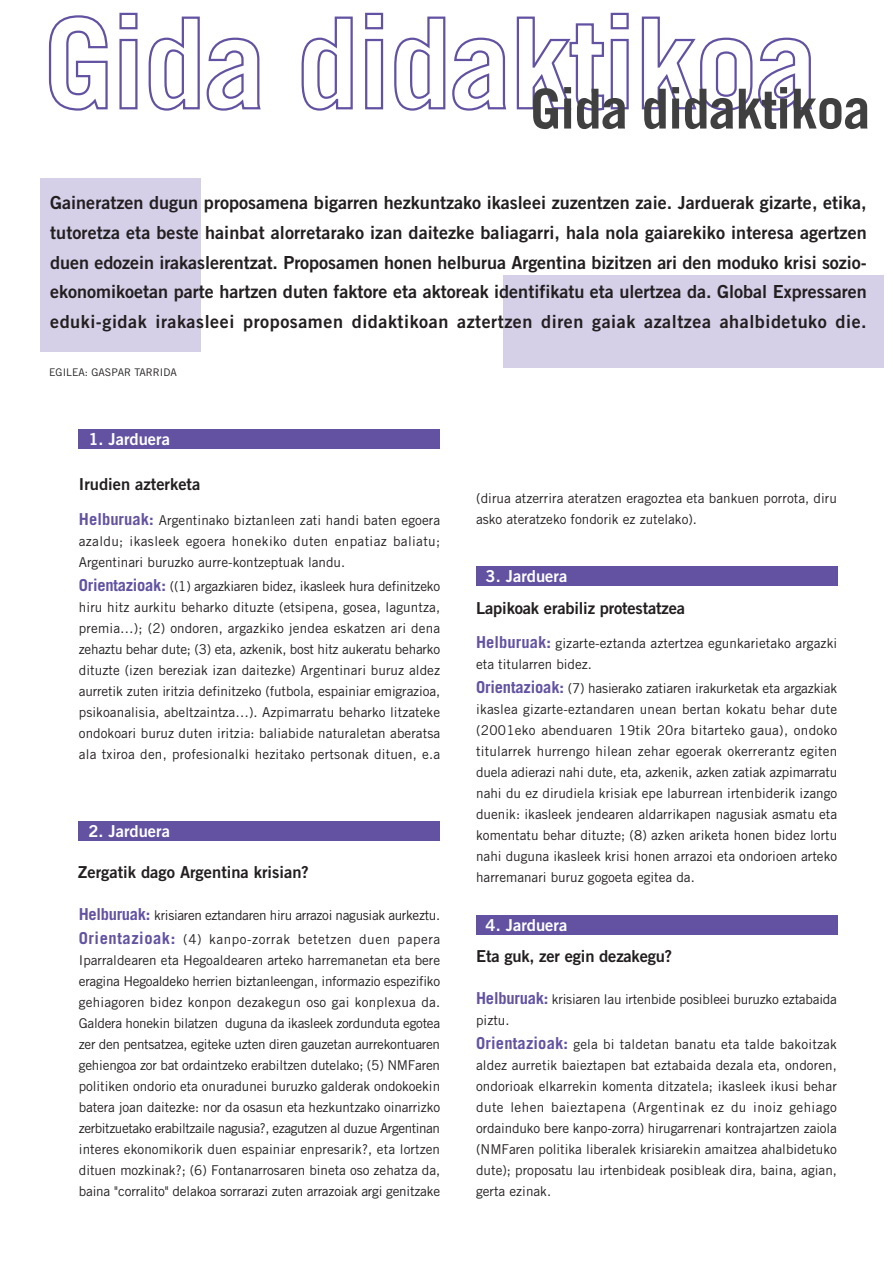
<style>
.page{position:relative;width:893px;height:1263px;background:#fff}
.page>*{position:absolute;margin:0;border:0;box-sizing:border-box;transform-origin:0 0}
.t1{font:700 55.2px "Trade Gothic";letter-spacing:-.02em;color:#404041}
.t2{font:18px/29.5px "Trade Gothic Bold Two";letter-spacing:.03em;color:#231f20;text-align:justify}
.t3{font:16.5px "Trade Gothic Bold Two";letter-spacing:-.01em;color:#231f20}
.t4{font:16.5px "Trade Gothic Bold Two";color:#fff}
.t5{font:13.5px/21px "Trade Gothic";color:#231f20;text-align:justify}
.t6{font:13.5px/24px "Trade Gothic";letter-spacing:-.025em;color:#231f20}
.t7{font:10.5px "Trade Gothic";color:#231f20}
.s1{font-weight:700;font-size:16.5px;color:#6352a2}
</style>
<div class="page">
<div style="left:40px;top:178px;width:160px;height:174px;background:#d5d0e8"></div>
<div style="left:503px;top:275px;width:380px;height:92px;background:#d5d0e8"></div>
<div style="left:79px;top:821px;width:361px;height:20px;background:#6352a2"></div>
<div style="left:79px;top:430px;width:361px;height:19px;background:#6352a2"></div>
<div style="left:476px;top:566px;width:361px;height:20px;background:#6352a2"></div>
<div style="left:476px;top:915px;width:361px;height:19px;background:#6352a2"></div>
<svg style="left:48px;top:12px;width:764px;height:99px"></svg>
<h1 class="t1" style="left:530px;top:89px;width:342px">Gida didaktikoa</h1>
<p class="t2" style="left:50px;top:190px;width:818px">Gaineratzen dugun proposamena bigarren hezkuntzako ikasleei zuzentzen zaie. Jarduerak gizarte, etika, tutoretza eta beste hainbat alorretarako izan daitezke baliagarri, hala nola gaiarekiko interesa agertzen duen edozein irakaslerentzat. Proposamen honen helburua Argentina bizitzen ari den moduko krisi sozio&shy;ekonomikoetan parte hartzen duten faktore eta aktoreak identifikatu eta ulertzea da. Global Expressaren eduki-gidak irakasleei proposamen didaktikoan aztertzen diren gaiak azaltzea ahalbidetuko die.</p>
<p class="t7" style="left:49px;top:368px;width:129px">EGILEA: GASPAR TARRIDA</p>
<p class="t4" style="left:88px;top:433px;width:83px">1. Jarduera</p>
<p class="t3" style="left:79px;top:478px;width:123px">Irudien azterketa</p>
<p class="t5" style="left:79px;top:511px;width:363px"><span class="s1">Helburuak:</span> Argentinako biztanleen zati handi baten egoera azaldu; ikasleek egoera honekiko duten enpatiaz baliatu; Argentinari buruzko aurre-kontzeptuak landu.</p>
<p class="t5" style="left:79px;top:577px;width:363px"><span class="s1">Orientazioak:</span> ((1) argazkiaren bidez, ikasleek hura definitzeko hiru hitz aurkitu beharko dituzte (etsipena, gosea, laguntza, premia…); (2) ondoren, argazkiko jendea eskatzen ari dena zehaztu behar dute; (3) eta, azkenik, bost hitz aukeratu beharko dituzte (izen bereziak izan daitezke) Argentinari buruz aldez aurretik zuten iritzia definitzeko (futbola, espainiar emigrazioa, psikoanalisia, abeltzaintza…). Azpimarratu beharko litzateke ondokoari buruz duten iritzia: baliabide naturaletan aberatsa ala txiroa den, profesionalki hezitako pertsonak dituen, e.a</p>
<p class="t4" style="left:88px;top:825px;width:83px">2. Jarduera</p>
<p class="t3" style="left:78px;top:866px;width:232px">Zergatik dago Argentina krisian?</p>
<p class="t6" style="left:79px;top:904px;width:363px"><span class="s1">Helburuak:</span> krisiaren eztandaren hiru arrazoi nagusiak aurkeztu.<br><span class="s1">Orientazioak:</span> (4) kanpo-zorrak betetzen duen papera</p>
<p class="t5" style="left:79px;top:951px;width:363px">Iparraldearen eta Hegoaldearen arteko harremanetan eta bere eragina Hegoaldeko herrien biztanleengan, informazio espezifiko gehiagoren bidez konpon dezakegun oso gai konplexua da.<br>Galdera honekin bilatzen duguna da ikasleek zordunduta egotea zer den pentsatzea, egiteke uzten diren gauzetan aurrekontuaren gehiengoa zor bat ordaintzeko erabiltzen dutelako; (5) NMFaren politiken ondorio eta onuradunei buruzko galderak ondokoekin batera joan daitezke: nor da osasun eta hezkuntzako oinarrizko zerbitzuetako erabiltzaile nagusia?, ezagutzen al duzue Argentinan interes ekonomikorik duen espainiar enpresarik?, eta lortzen dituen mozkinak?; (6) Fontanarrosaren bineta oso zehatza da, baina "corralito" delakoa sorrarazi zuten arrazoiak argi genitzake</p>
<p class="t5" style="left:476px;top:489px;width:362px">(dirua atzerrira ateratzen eragoztea eta bankuen porrota, diru asko ateratzeko fondorik ez zutelako).</p>
<p class="t4" style="left:485px;top:570px;width:83px">3. Jarduera</p>
<p class="t3" style="left:476px;top:602px;width:210px">Lapikoak erabiliz protestatzea</p>
<p class="t5" style="left:476px;top:634px;width:362px"><span class="s1">Helburuak:</span> gizarte-eztanda aztertzea egunkarietako argazki eta titularren bidez.</p>
<p class="t5" style="left:476px;top:679px;width:362px"><span class="s1">Orientazioak:</span> (7) hasierako zatiaren irakurketak eta argazkiak ikaslea gizarte-eztandaren unean bertan kokatu behar dute (2001eko abenduaren 19tik 20ra bitarteko gaua), ondoko titularrek hurrengo hilean zehar egoerak okerrerantz egiten duela adierazi nahi dute, eta, azkenik, azken zatiak azpimarratu nahi du ez dirudiela krisiak epe laburrean irtenbiderik izango duenik: ikasleek jendearen aldarrikapen nagusiak asmatu eta komentatu behar dituzte; (8) azken ariketa honen bidez lortu nahi duguna ikasleek krisi honen arrazoi eta ondorioen arteko harremanari buruz gogoeta egitea da.</p>
<p class="t4" style="left:485px;top:919px;width:83px">4. Jarduera</p>
<p class="t3" style="left:476px;top:950px;width:198px">Eta guk, zer egin dezakegu?</p>
<p class="t5" style="left:476px;top:990px;width:362px"><span class="s1">Helburuak:</span> krisiaren lau irtenbide posibleei buruzko eztabaida piztu.</p>
<p class="t5" style="left:476px;top:1035px;width:362px"><span class="s1">Orientazioak:</span> gela bi taldetan banatu eta talde bakoitzak aldez aurretik baieztapen bat eztabaida dezala eta, ondoren, ondorioak elkarrekin komenta ditzatela; ikasleek ikusi behar dute lehen baieztapena (Argentinak ez du inoiz gehiago ordainduko bere kanpo-zorra) hirugarrenari kontrajartzen zaiola (NMFaren politika liberalek krisiarekin amaitzea ahalbidetuko dute); proposatu lau irtenbideak posibleak dira, baina, agian, gerta ezinak.</p>
</div>
